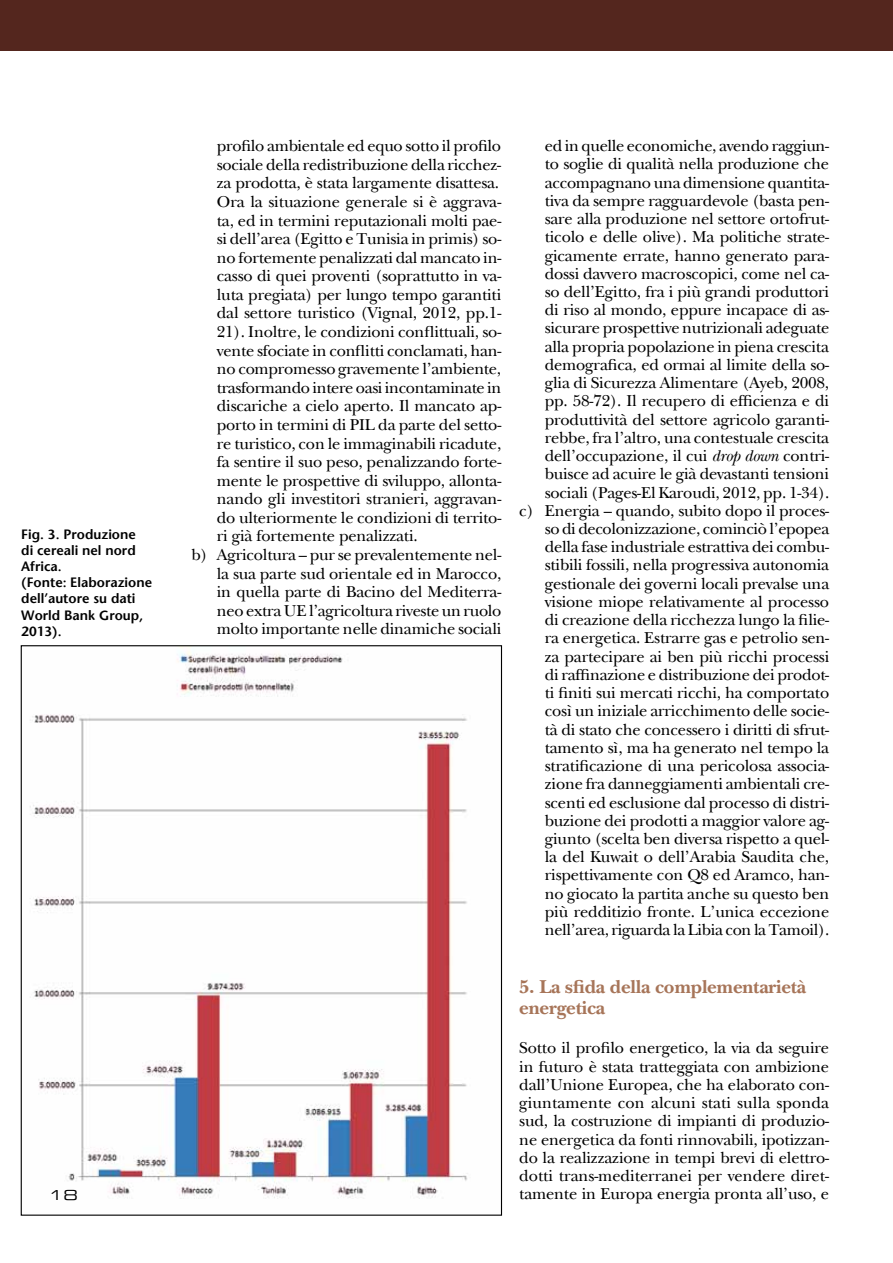
<style>
.page{position:relative;width:893px;height:1263px;background:#fff}
.page>*{position:absolute;margin:0;border:0;box-sizing:border-box;transform-origin:0 0}
.t1{font:700 19.5px/21.1px "New Baskerville";letter-spacing:-.01em;color:#a77559}
.t2{font:16.5px/18.3px "New Baskerville";letter-spacing:-.01em;color:#000;text-align:right}
.t3{font:600 13.5px/16.2px "Stone Sans";color:#000}
.t4{font:13.5px "Eurostile Extended Two";color:#000;scale:1.11 1}
.s1{font-style:italic}
</style>
<div class="page">
<img style="left:30px;top:647px;width:438px;height:552px">
<div style="left:0;top:0;width:893px;height:51px;background:#54261e"></div>
<p class="t3" style="left:21px;top:526px;width:132px">Fig. 3. Produzione<br>di cereali nel nord<br>Africa.<br>(Fonte: Elaborazione dell’autore su dati<br>World Bank Group,<br>2013).</p>
<p class="t4" style="left:49px;top:1185px;width:28px">18</p>
<p class="t2" style="left:217px;top:137px;width:286px">profilo ambientale ed equo sotto il profilo</p>
<p class="t2" style="left:217px;top:155px;width:286px">sociale della redistribuzione della ricchez-</p>
<p class="t2" style="left:217px;top:174px;width:284px">za prodotta, è stata largamente disattesa.</p>
<p class="t2" style="left:191px;top:192px;width:311px">Ora la situazione generale si è aggrava-</p>
<p class="t2" style="left:217px;top:211px;width:286px">ta, ed in termini reputazionali molti pae-</p>
<p class="t2" style="left:217px;top:229px;width:286px">si dell’area (Egitto e Tunisia in primis) so-</p>
<p class="t2" style="left:217px;top:248px;width:286px">no fortemente penalizzati dal mancato in-</p>
<p class="t2" style="left:217px;top:267px;width:286px">casso di quei proventi (soprattutto in va-</p>
<p class="t2" style="left:217px;top:285px;width:286px">luta pregiata) per lungo tempo garantiti</p>
<p class="t2" style="left:217px;top:304px;width:286px">dal settore turistico (Vignal, 2012, pp.1-</p>
<p class="t2" style="left:217px;top:322px;width:286px">21). Inoltre, le condizioni conflittuali, so-</p>
<p class="t2" style="left:217px;top:341px;width:286px">vente sfociate in conflitti conclamati, han-</p>
<p class="t2" style="left:217px;top:360px;width:286px">no compromesso gravemente l’ambiente,</p>
<p class="t2" style="left:217px;top:378px;width:286px">trasformando intere oasi incontaminate in</p>
<p class="t2" style="left:217px;top:397px;width:286px">discariche a cielo aperto. Il mancato ap-</p>
<p class="t2" style="left:217px;top:415px;width:286px">porto in termini di PIL da parte del setto-</p>
<p class="t2" style="left:217px;top:434px;width:286px">re turistico, con le immaginabili ricadute,</p>
<p class="t2" style="left:217px;top:452px;width:286px">fa sentire il suo peso, penalizzando forte-</p>
<p class="t2" style="left:217px;top:471px;width:286px">mente le prospettive di sviluppo, allonta-</p>
<p class="t2" style="left:217px;top:490px;width:286px">nando gli investitori stranieri, aggravan-</p>
<p class="t2" style="left:217px;top:508px;width:286px">do ulteriormente le condizioni di territo-</p>
<p class="t2" style="left:217px;top:527px;width:202px">ri già fortemente penalizzati.</p>
<p class="t2" style="left:191px;top:545px;width:311px">b) Agricoltura – pur se prevalentemente nel-</p>
<p class="t2" style="left:217px;top:564px;width:286px">la sua parte sud orientale ed in Marocco,</p>
<p class="t2" style="left:217px;top:582px;width:286px">in quella parte di Bacino del Mediterra-</p>
<p class="t2" style="left:217px;top:601px;width:286px">neo extra UE l’agricoltura riveste un ruolo</p>
<p class="t2" style="left:217px;top:620px;width:286px">molto importante nelle dinamiche sociali</p>
<p class="t2" style="left:519px;top:136px;width:312px">ed in quelle economiche, avendo raggiun-<br>to soglie di qualità nella produzione che accompagnano una dimensione quantita&shy;tiva da sempre ragguardevole (basta pen&shy;sare alla produzione nel settore ortofrut&shy;ticolo e delle olive). Ma politiche strate&shy;gicamente errate, hanno generato para&shy;dossi davvero macroscopici, come nel ca-<br>so dell’Egitto, fra i più grandi produttori<br>di riso al mondo, eppure incapace di as&shy;sicurare prospettive nutrizionali adeguate alla propria popolazione in piena crescita demografica, ed ormai al limite della so&shy;glia di Sicurezza Alimentare (Ayeb, 2008, pp. 58-72). Il recupero di efficienza e di produttività del settore agricolo garanti&shy;rebbe, fra l’altro, una contestuale crescita dell’occupazione, il cui <span class="s1">drop down</span> contri&shy;buisce ad acuire le già devastanti tensioni sociali (Pages-El Karoudi, 2012, pp. 1-34).<br>c) Energia – quando, subito dopo il proces&shy;so di decolonizzazione, cominciò l’epopea della fase industriale estrattiva dei combu&shy;stibili fossili, nella progressiva autonomia gestionale dei governi locali prevalse una visione miope relativamente al processo<br>di creazione della ricchezza lungo la filie-<br>ra energetica. Estrarre gas e petrolio sen-<br>za partecipare ai ben più ricchi processi<br>di raffinazione e distribuzione dei prodot-<br>ti finiti sui mercati ricchi, ha comportato così un iniziale arricchimento delle socie-<br>tà di stato che concessero i diritti di sfrut&shy;tamento sì, ma ha generato nel tempo la stratificazione di una pericolosa associa&shy;zione fra danneggiamenti ambientali cre&shy;scenti ed esclusione dal processo di distri&shy;buzione dei prodotti a maggior valore ag&shy;giunto (scelta ben diversa rispetto a quel-<br>la del Kuwait o dell’Arabia Saudita che, rispettivamente con Q8 ed Aramco, han-<br>no giocato la partita anche su questo ben più redditizio fronte. L’unica eccezione nell’area, riguarda la Libia con la Tamoil).</p>
<p class="t1" style="left:519px;top:976px;width:289px">5. La sfida della complementarietà energetica</p>
<p class="t2" style="left:519px;top:1039px;width:311px;text-align:justify">Sotto il profilo energetico, la via da seguire in futuro è stata tratteggiata con ambizione dall’Unione Europea, che ha elaborato con&shy;giuntamente con alcuni stati sulla sponda sud, la costruzione di impianti di produzio&shy;ne energetica da fonti rinnovabili, ipotizzan&shy;do la realizzazione in tempi brevi di elettro&shy;dotti trans-mediterranei per vendere diret&shy;tamente in Europa energia pronta all’uso, e</p>
</div>
